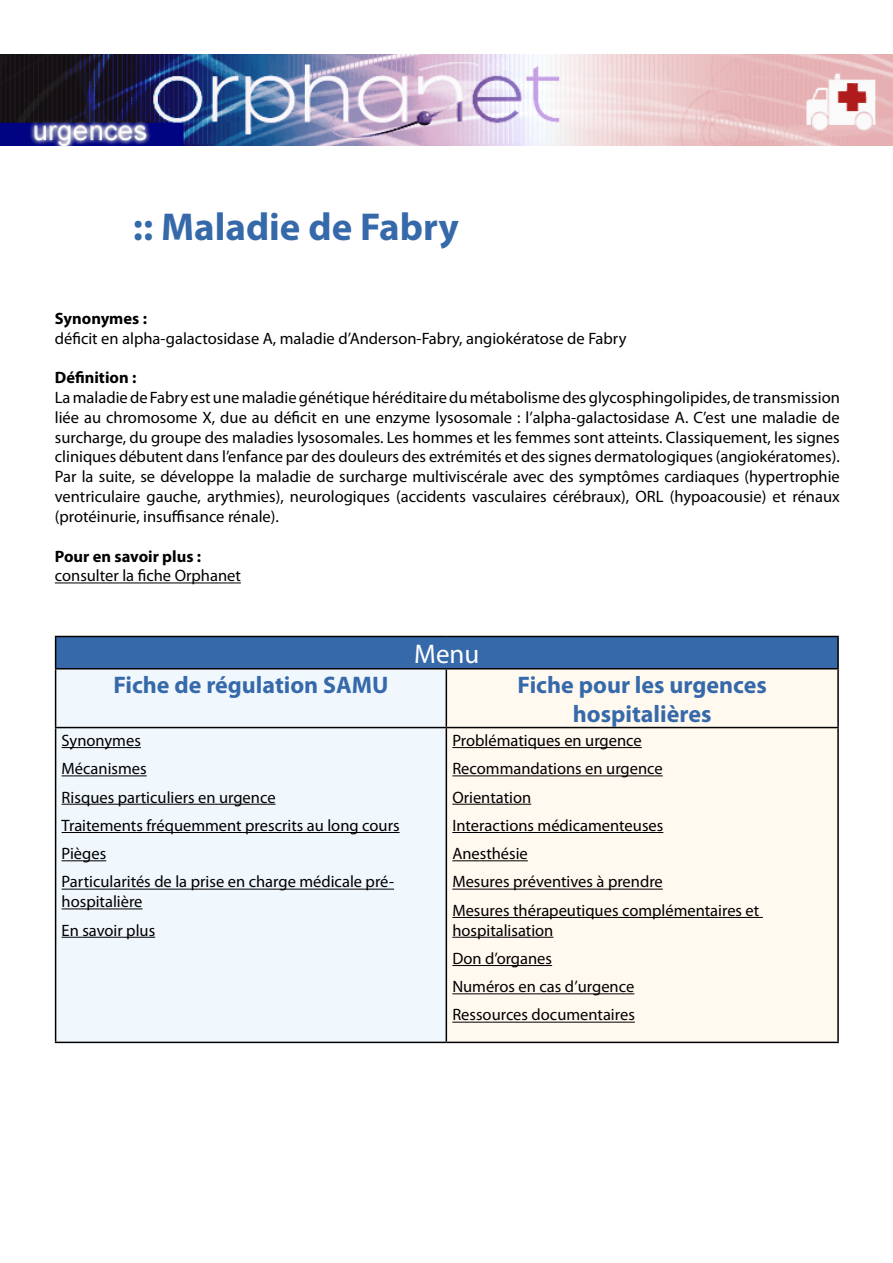
<style>
.page{position:relative;width:893px;height:1263px;background:#fff}
.page>*{position:absolute;margin:0;border:0;box-sizing:border-box;transform-origin:0 0}
.t1{font:700 39px "Myriad Pro";color:#3669aa}
.t2{font:27px "Myriad Pro";color:#fff}
.t3{font:700 24px/28.8px "Myriad Pro";color:#3669aa;text-align:center}
.t4{font:16.5px/28.3px "Myriad Pro";color:#000}
.t5{font:700 16.5px "Myriad Pro";color:#000}
</style>
<div class="page">
<hr style="left:55px;top:582px;width:186px;height:1px;background:#000">
<div style="left:56px;top:636px;width:782px;height:33px;background:#3669aa"></div>
<div style="left:56px;top:669px;width:390px;height:373px;background:#f1f8fd"></div>
<div style="left:447px;top:669px;width:390px;height:373px;background:#fff9f0"></div>
<hr style="left:55px;top:636px;width:391px;height:1px;background:#000">
<hr style="left:55px;top:637px;width:1px;height:31px;background:#000">
<hr style="left:446px;top:636px;width:393px;height:1px;background:#000">
<hr style="left:837px;top:637px;width:2px;height:31px;background:#000">
<hr style="left:55px;top:668px;width:391px;height:1px;background:#000">
<hr style="left:55px;top:669px;width:1px;height:58px;background:#000">
<hr style="left:446px;top:668px;width:393px;height:1px;background:#000">
<hr style="left:446px;top:669px;width:1px;height:58px;background:#000">
<hr style="left:837px;top:669px;width:2px;height:58px;background:#000">
<hr style="left:55px;top:727px;width:391px;height:1px;background:#000">
<hr style="left:55px;top:728px;width:1px;height:314px;background:#000">
<hr style="left:446px;top:727px;width:393px;height:1px;background:#000">
<hr style="left:446px;top:728px;width:1px;height:314px;background:#000">
<hr style="left:837px;top:728px;width:2px;height:314px;background:#000">
<hr style="left:55px;top:1042px;width:391px;height:1px;background:#000">
<hr style="left:446px;top:1042px;width:393px;height:1px;background:#000">
<hr style="left:62px;top:747px;width:79px;height:1px;background:#000">
<hr style="left:62px;top:775px;width:85px;height:1px;background:#000">
<hr style="left:62px;top:804px;width:214px;height:1px;background:#000">
<hr style="left:62px;top:832px;width:338px;height:1px;background:#000">
<hr style="left:62px;top:860px;width:44px;height:1px;background:#000">
<hr style="left:62px;top:889px;width:332px;height:1px;background:#000">
<hr style="left:62px;top:908px;width:81px;height:1px;background:#000">
<hr style="left:62px;top:937px;width:93px;height:1px;background:#000">
<hr style="left:452px;top:747px;width:190px;height:1px;background:#000">
<hr style="left:452px;top:775px;width:211px;height:1px;background:#000">
<hr style="left:452px;top:804px;width:79px;height:1px;background:#000">
<hr style="left:452px;top:832px;width:211px;height:1px;background:#000">
<hr style="left:452px;top:860px;width:76px;height:1px;background:#000">
<hr style="left:452px;top:889px;width:211px;height:1px;background:#000">
<hr style="left:452px;top:917px;width:311px;height:1px;background:#000">
<hr style="left:452px;top:937px;width:101px;height:1px;background:#000">
<hr style="left:452px;top:965px;width:100px;height:1px;background:#000">
<hr style="left:452px;top:993px;width:182px;height:1px;background:#000">
<hr style="left:452px;top:1022px;width:183px;height:1px;background:#000">
<img style="left:0;top:54px;width:893px;height:92px">
<h1 class="t1" style="left:133px;top:201px;width:328px">:: Maladie de Fabry</h1>
<p class="t5" style="left:55px;top:308px;width:94px">Synonymes :</p>
<p class="t4" style="left:55px;top:324px;width:573px">déficit en alpha-galactosidase A, maladie d’Anderson-Fabry, angiokératose de Fabry</p>
<p class="t5" style="left:55px;top:367px;width:83px">Définition :</p>
<p class="t4" style="left:55px;top:387px;width:786px;line-height:19.8px;text-align:justify">La maladie de Fabry est une maladie génétique héréditaire du métabolisme des glycosphingolipides, de transmission liée au chromosome X, due au déficit en une enzyme lysosomale : l’alpha-galactosidase A. C’est une maladie de surcharge, du groupe des maladies lysosomales. Les hommes et les femmes sont atteints. Classiquement, les signes cliniques débutent dans l’enfance par des douleurs des extrémités et des signes dermatologiques (angiokératomes).<br>Par la suite, se développe la maladie de surcharge multiviscérale avec des symptômes cardiaques (hypertrophie ventriculaire gauche, arythmies), neurologiques (accidents vasculaires cérébraux), ORL (hypoacousie) et rénaux (protéinurie, insuffisance rénale).</p>
<p class="t5" style="left:55px;top:545px;width:148px">Pour en savoir plus :</p>
<p class="t4" style="left:55px;top:561px;width:188px">consulter la fiche Orphanet</p>
<h2 class="t2" style="left:414px;top:637px;width:67px">Menu</h2>
<h3 class="t3" style="left:113px;top:669px;width:277px">Fiche de régulation SAMU</h3>
<h3 class="t3" style="left:518px;top:669px;width:251px">Fiche pour les urgences hospitalières</h3>
<p class="t4" style="left:62px;top:726px;width:340px">Synonymes<br>Mécanismes<br>Risques particuliers en urgence<br>Traitements fréquemment prescrits au long cours<br>Pièges<br>Particularités de la prise en charge médicale pré-</p>
<p class="t4" style="left:62px;top:887px;width:95px">hospitalière<br>En savoir plus</p>
<p class="t4" style="left:452px;top:726px;width:308px">Problématiques en urgence<br>Recommandations en urgence<br>Orientation<br>Interactions médicamenteuses<br>Anesthésie<br>Mesures préventives à prendre<br>Mesures thérapeutiques complémentaires et</p>
<p class="t4" style="left:452px;top:915px;width:184px">hospitalisation<br>Don d’organes<br>Numéros en cas d’urgence<br>Ressources documentaires</p>
</div>
